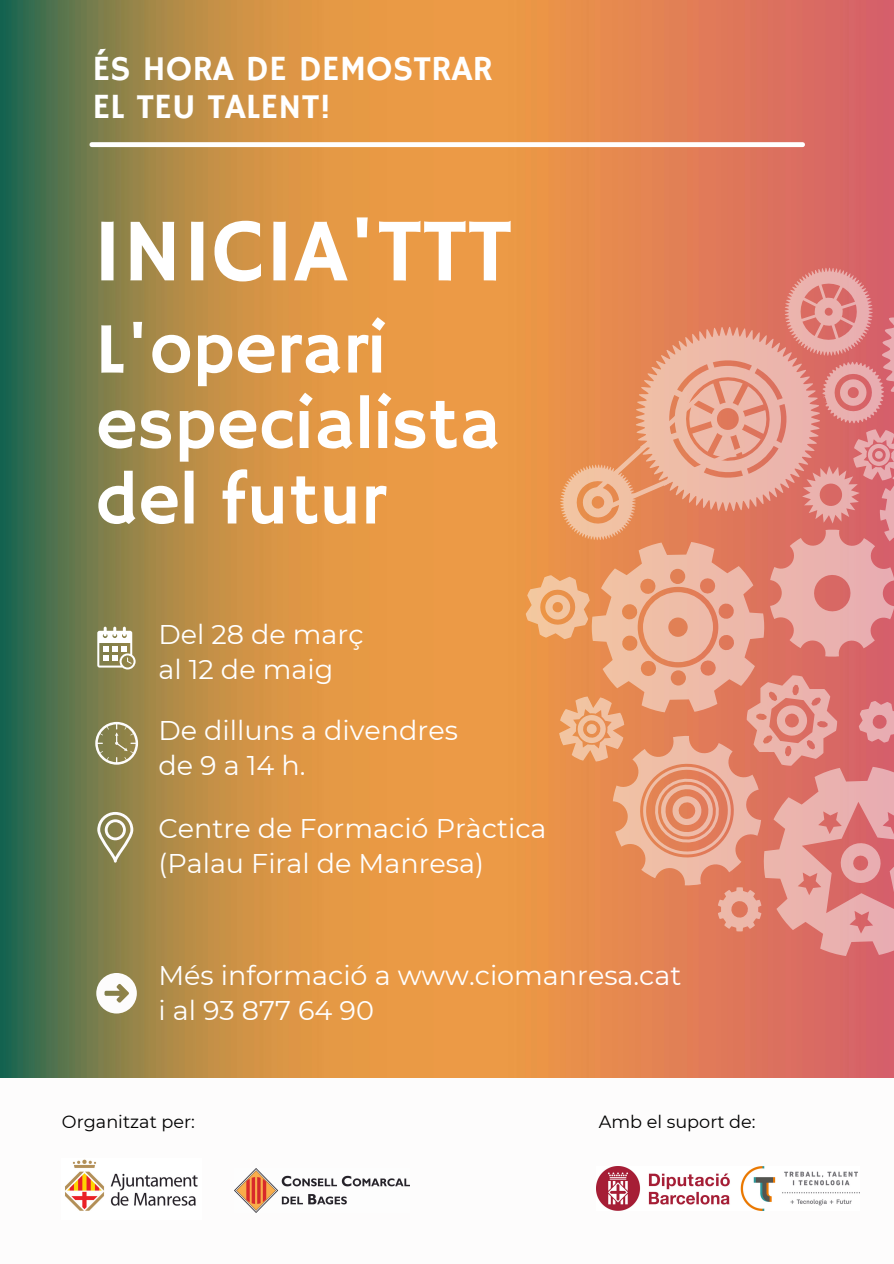
<style>
.page{position:relative;width:894px;height:1264px;background:#fff}
.page>*{position:absolute;margin:0;border:0;box-sizing:border-box;transform-origin:0 0}
.t1{font:90.15px "Hammersmith One";color:#fff}
.t2{font:72.45px/75.4px "Hammersmith One";color:#fff}
.t3{font:35.4px "Hammersmith One";color:#fff}
.t4{font:27px/35px "Montserrat";color:#fff}
.t5{font:27px "Montserrat";letter-spacing:.26em;color:#fff}
.t6{font:17.7px "Montserrat";color:#000}
</style>
<div class="page">
<img style="left:0;top:0;width:893px;height:1078px">
<div style="left:92px;top:142px;width:710px;height:5px;background:#fff"></div>
<svg style="left:97px;top:626px;width:38px;height:43px"></svg>
<svg style="left:516px;top:243px;width:378px;height:738px"></svg>
<svg style="left:95px;top:722px;width:43px;height:42px"></svg>
<svg style="left:97px;top:812px;width:36px;height:50px"></svg>
<svg style="left:96px;top:973px;width:41px;height:40px"></svg>
<img style="left:596px;top:1166px;width:263px;height:44px">
<img style="left:65px;top:1159px;width:133px;height:52px">
<img style="left:235px;top:1168px;width:174px;height:44px">
<p class="t3" style="left:92px;top:48px;width:402px">ÉS HORA DE DEMOSTRAR</p>
<p class="t3" style="left:92px;top:86px;width:240px">EL TEU TALENT!</p>
<p class="t1" style="left:92px;top:199px;width:421px">INICIA'TTT</p>
<p class="t2" style="left:95px;top:315px;width:407px">L'operari especialista del futur</p>
<p class="t4" style="left:158px;top:616px;width:207px">Del 28 de març</p>
<p class="t4" style="left:158px;top:651px;width:176px">al 12 de maig</p>
<p class="t4" style="left:158px;top:712px;width:301px">De dilluns a divendres</p>
<p class="t5" style="left:158px;top:748px;width:149px">de9a14h.</p>
<p class="t4" style="left:158px;top:810px;width:389px">Centre de Formació Pràctica (Palau Firal de Manresa)</p>
<p class="t4" style="left:158px;top:958px;width:524px">Més informació a www.ciomanresa.cat i al 93 877 64 90</p>
<p class="t6" style="left:62px;top:1111px;width:134px">Organitzat per:</p>
<p class="t6" style="left:598px;top:1111px;width:158px">Amb el suport de:</p>
</div>
